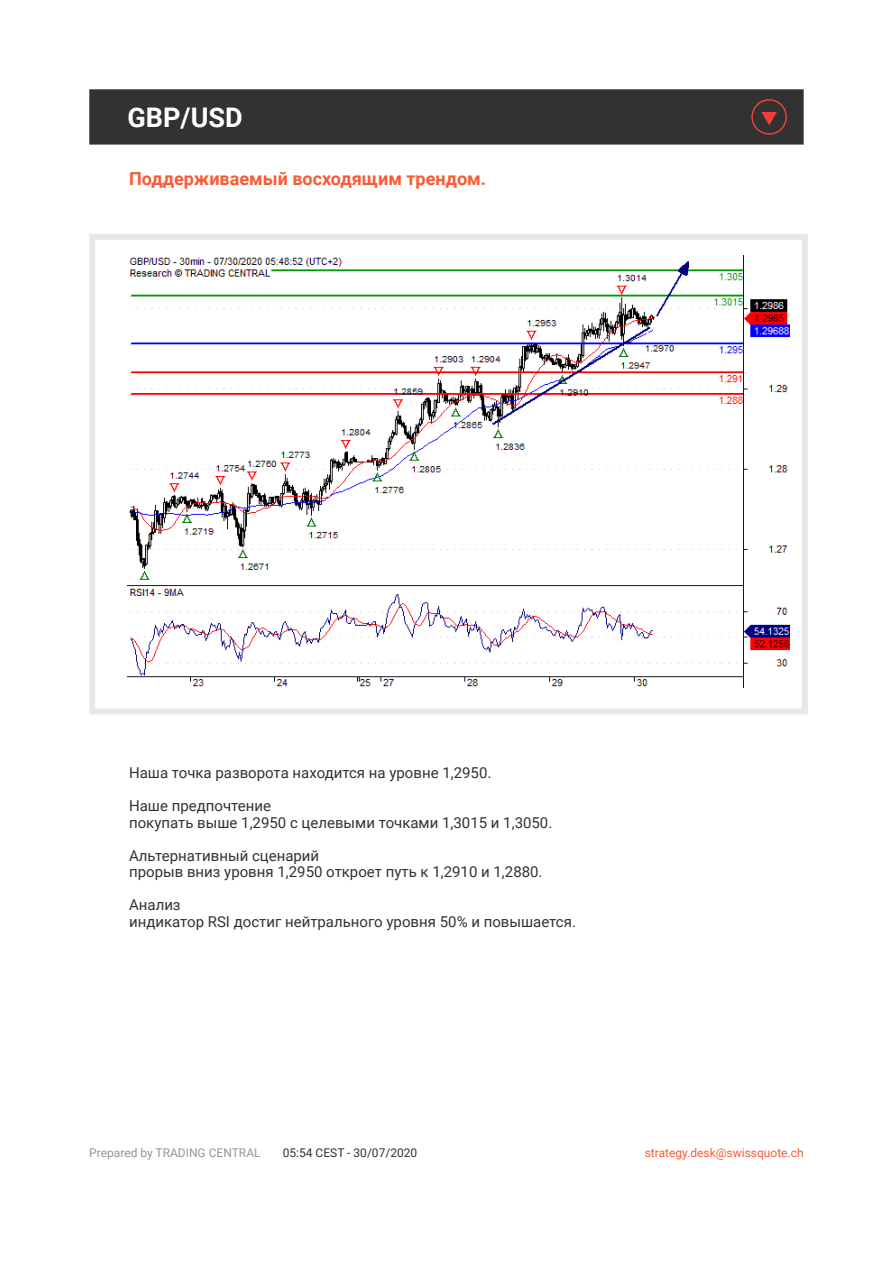
<style>
.page{position:relative;width:893px;height:1263px;background:#fff}
.page>*{position:absolute;margin:0;border:0;box-sizing:border-box;transform-origin:0 0}
.t1{font:700 27px "Roboto";color:#fff}
.t2{font:700 18px "Roboto";color:#fa5b35}
.t3{font:15px/16.5px "Roboto";color:#323232}
.t4{font:12px "Roboto";color:#fa5b35}
.t5{font:12px "Roboto";color:#939598}
.t6{font:12px "Roboto";color:#323232}
</style>
<div class="page">
<div style="left:89px;top:234px;width:719px;height:480px;border:6px solid #e9e8e7"></div>
<div style="left:89px;top:89px;width:715px;height:56px;background:#323232;border:2px solid #323232"></div>
<img style="left:128px;top:255px;width:661px;height:432px">
<svg style="left:751px;top:99px;width:36px;height:36px"></svg>
<h1 class="t1" style="left:128px;top:98px;width:117px">GBP/USD</h1>
<p class="t2" style="left:129px;top:166px;width:359px">Поддерживаемый восходящим трендом.</p>
<p class="t3" style="left:129px;top:764px;width:364px">Наша точка разворота находится на уровне 1,2950.</p>
<p class="t3" style="left:129px;top:797px;width:425px">Наше предпочтение<br>покупать выше 1,2950 с целевыми точками 1,3015 и 1,3050.</p>
<p class="t3" style="left:129px;top:846px;width:415px">Альтернативный сценарий<br>прорыв вниз уровня 1,2950 откроет путь к 1,2910 и 1,2880.</p>
<p class="t3" style="left:129px;top:896px;width:448px">Анализ<br>индикатор RSI достиг нейтрального уровня 50% и повышается.</p>
<p class="t5" style="left:89px;top:1144px;width:173px">Prepared by TRADING CENTRAL</p>
<p class="t6" style="left:283px;top:1144px;width:136px">05:54 CEST - 30/07/2020</p>
<p class="t4" style="left:645px;top:1144px;width:160px">strategy.desk@swissquote.ch</p>
</div>
